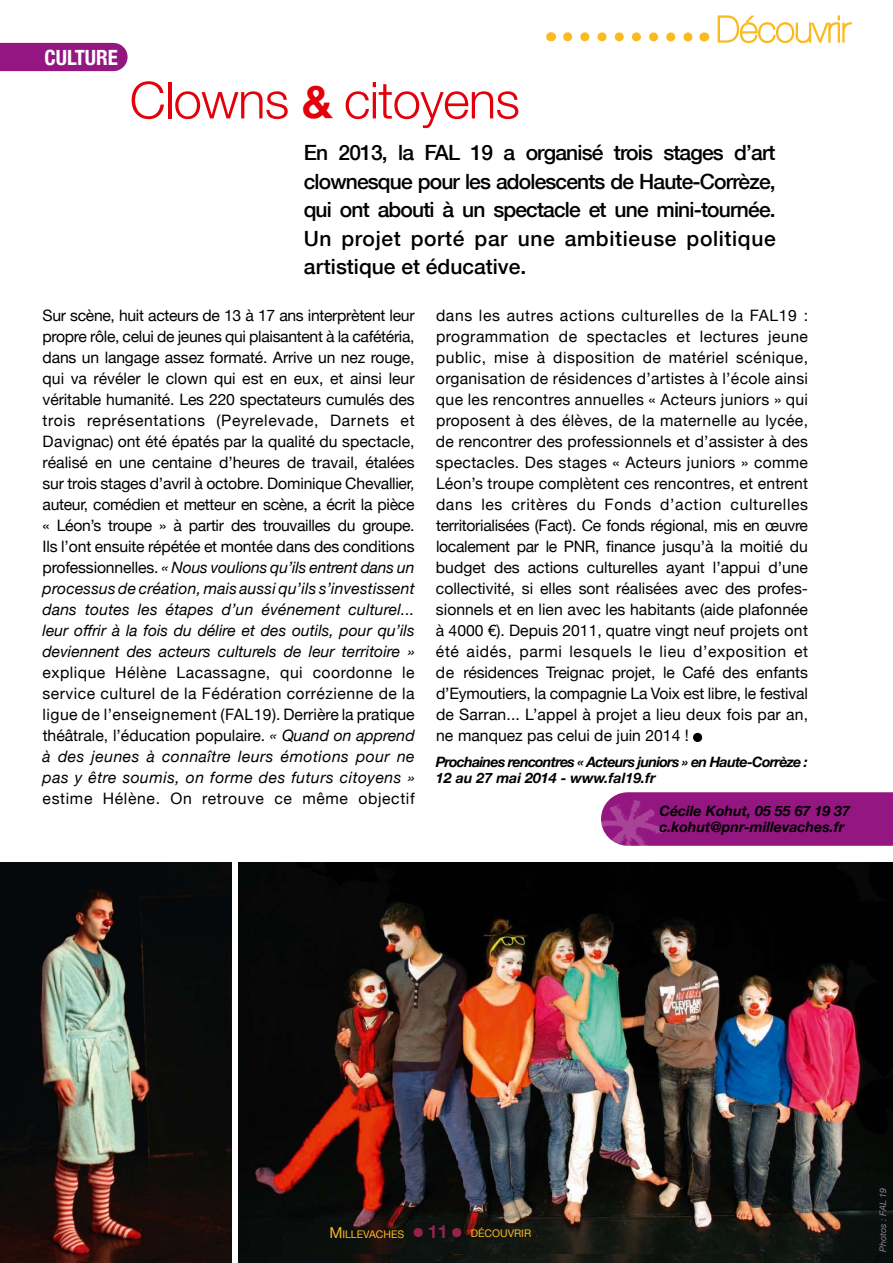
<style>
.page{position:relative;width:893px;height:1263px;background:#fff}
.page>*{position:absolute;margin:0;border:0;box-sizing:border-box;transform-origin:0 0}
.t1{font:700 54px "Times";color:#94224b}
.t2{font:700 54px "Times";color:#000}
.t3{font:300 51px "Helvetica Neue";letter-spacing:-.015em;color:#e3000b}
.t4{font:500 21px/28.5px "Helvetica Neue";letter-spacing:.03em;color:#000;text-align:justify}
.t5{font:700 condensed 21px "Helvetica Neue";color:#fff}
.t6{font:700 18px "Helvetica Neue";color:#94224b}
.t7{font:15.75px/21px "Helvetica Neue";color:#000;text-align:justify}
.t8{font:15.75px "Helvetica Neue";letter-spacing:.04em;color:#000}
.t9{font:italic 700 14.25px/16.5px "Helvetica Neue";letter-spacing:-.05em;color:#000}
.t10{font:italic 700 14.25px/16.5px "Helvetica Neue";color:#000}
.t11{font:10.5px "Helvetica Neue";color:#fbba1e}
.t12{font:italic 9px "Helvetica Neue";color:#868786}
.s1{font-weight:700;font-size:45px}
.s2{font-style:italic}
.s3{font-size:15px}
</style>
<div class="page">
<img style="left:238px;top:1253px;width:655px;height:10px">
<img style="left:0;top:862px;width:232px;height:401px">
<div style="left:0;top:43px;width:128px;height:28px;background:#941680"></div>
<img style="left:238px;top:862px;width:655px;height:391px">
<svg style="left:568px;top:32px;width:125px;height:9px"></svg>
<svg style="left:717px;top:15px;width:135px;height:28px"></svg>
<svg style="left:601px;top:792px;width:292px;height:54px;background:#981f85"></svg>
<h3 class="t5" style="left:45px;top:44px;width:73px">CULTURE</h3>
<h2 class="t3" style="left:130px;top:69px;width:392px">Clowns <span class="s1">&amp;</span> citoyens</h2>
<h3 class="t4" style="left:304px;top:138px;width:473px">En 2013, la FAL 19 a organisé trois stages d’art clownesque pour les adolescents de Haute-Corrèze, qui ont abouti à un spectacle et une mini-tournée.<br>Un projet porté par une ambitieuse politique artistique et éducative.</h3>
<p class="t7" style="left:42px;top:305px;width:374px">Sur scène, huit acteurs de 13 à 17 ans interprètent leur propre rôle, celui de jeunes qui plaisantent à la cafétéria, dans un langage assez formaté. Arrive un nez rouge, qui va révéler le clown qui est en eux, et ainsi leur véritable humanité. Les 220 spectateurs cumulés des trois représentations (Peyrelevade, Darnets et Davignac) ont été épatés par la qualité du spectacle, réalisé en une centaine d’heures de travail, étalées sur trois stages d’avril à octobre. Dominique Chevallier, auteur, comédien et metteur en scène, a écrit la pièce « Léon’s troupe » à partir des trouvailles du groupe.<br>Ils l’ont ensuite répétée et montée dans des conditions professionnelles. <span class="s2">« Nous voulions qu’ils entrent dans un processus de création, mais aussi qu’ils s’investissent dans toutes les étapes d’un événement culturel... leur offrir à la fois du délire et des outils, pour qu’ils deviennent des acteurs culturels de leur territoire »</span></p>
<p class="t7" style="left:43px;top:662px;width:374px">explique Hélène Lacassagne, qui coordonne le service culturel de la Fédération corrézienne de la ligue de l’enseignement (FAL19). Derrière la pratique théâtrale, l’éducation populaire. <span class="s2">« Quand on apprend à des jeunes à connaître leurs émotions pour ne pas y être soumis, on forme des futurs citoyens »</span></p>
<p class="t8" style="left:43px;top:789px;width:374px">estime Hélène. On retrouve ce même objectif</p>
<p class="t7" style="left:436px;top:305px;width:374px">dans les autres actions culturelles de la FAL19 : programmation de spectacles et lectures jeune public, mise à disposition de matériel scénique, organisation de résidences d’artistes à l’école ainsi que les rencontres annuelles « Acteurs juniors » qui proposent à des élèves, de la maternelle au lycée, de rencontrer des professionnels et d’assister à des spectacles. Des stages « Acteurs juniors » comme Léon’s troupe complètent ces rencontres, et entrent dans les critères du Fonds d’action culturelles territorialisées (Fact). Ce fonds régional, mis en œuvre localement par le PNR, finance jusqu’à la moitié du budget des actions culturelles ayant l’appui d’une collectivité, si elles sont réalisées avec des profes&shy;sionnels et en lien avec les habitants (aide plafonnée à 4000 €). Depuis 2011, quatre vingt neuf projets ont été aidés, parmi lesquels le lieu d’exposition et de résidences Treignac projet, le Café des enfants d’Eymoutiers, la compagnie La Voix est libre, le festival de Sarran... L’appel à projet a lieu deux fois par an, ne manquez pas celui de juin 2014 !</p>
<h1 class="t2" style="left:689px;top:671px;width:15px">.</h1>
<p class="t9" style="left:436px;top:753px;width:374px">Prochaines rencontres « Acteurs juniors » en Haute-Corrèze :<br>12 au 27 mai 2014 - www.fal19.fr</p>
<p class="t10" style="left:659px;top:802px;width:192px">Cécile Kohut, 05 55 67 19 37 c.kohut@pnr-millevaches.fr</p>
<p class="t11" style="left:329px;top:1228px;width:76px"><span class="s3">M</span>ILLEVACHES</p>
<h1 class="t1" style="left:409px;top:1166px;width:15px">.</h1>
<p class="t6" style="left:428px;top:1220px;width:22px">11</p>
<h1 class="t1" style="left:448px;top:1166px;width:15px">.</h1>
<p class="t11" style="left:471px;top:1227px;width:62px">DÉCOUVRIR</p>
<p class="t12" style="left:877px;top:1252px;width:66px;rotate:-90deg">Photos : FAL 19</p>
</div>
